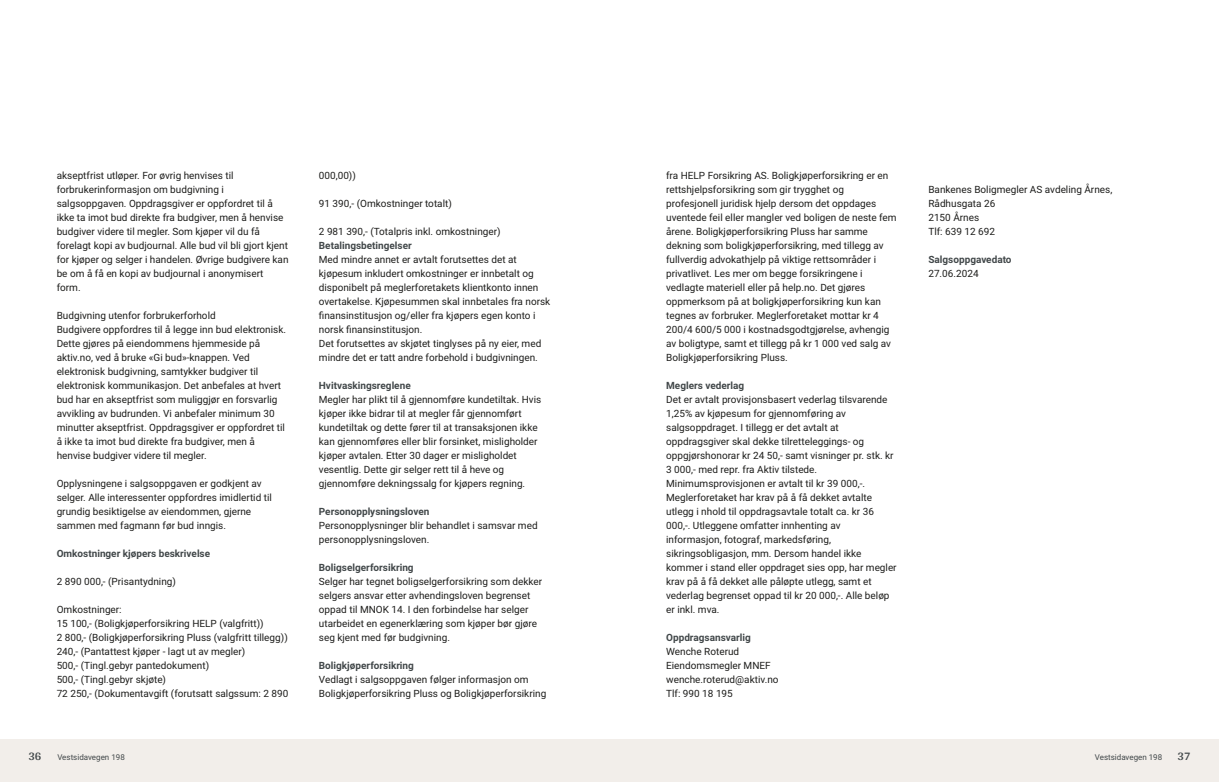
<style>
.page{position:relative;width:1219px;height:782px;background:#fff}
.page>*{position:absolute;margin:0;border:0;box-sizing:border-box;transform-origin:0 0}
.t1{font:700 12px "Arya";color:#414749}
.t2{font:10px/14px "Roboto";color:#1d1d1b}
.t3{font:700 10px "Roboto";color:#414749}
.t4{font:8px "Roboto";color:#414749}
</style>
<div class="page">
<div style="left:0;top:739px;width:612px;height:42px;background:#f2eeea"></div>
<div style="left:607px;top:739px;width:612px;height:42px;background:#f2eeea"></div>
<p class="t2" style="left:57px;top:167px;width:233px">akseptfrist utløper. For øvrig henvises til forbrukerinformasjon om budgivning i salgsoppgaven. Oppdragsgiver er oppfordret til å ikke ta imot bud direkte fra budgiver, men å henvise budgiver videre til megler. Som kjøper vil du få forelagt kopi av budjournal. Alle bud vil bli gjort kjent for kjøper og selger i handelen. Øvrige budgivere kan be om å få en kopi av budjournal i anonymisert form.</p>
<p class="t2" style="left:57px;top:307px;width:231px">Budgivning utenfor forbrukerforhold<br>Budgivere oppfordres til å legge inn bud elektronisk.<br>Dette gjøres på eiendommens hjemmeside på aktiv.no, ved å bruke «Gi bud»‑knappen. Ved elektronisk budgivning, samtykker budgiver til elektronisk kommunikasjon. Det anbefales at hvert bud har en akseptfrist som muliggjør en forsvarlig avvikling av budrunden. Vi anbefaler minimum 30 minutter akseptfrist. Oppdragsgiver er oppfordret til å ikke ta imot bud direkte fra budgiver, men å henvise budgiver videre til megler.</p>
<p class="t2" style="left:57px;top:475px;width:217px">Opplysningene i salgsoppgaven er godkjent av selger. Alle interessenter oppfordres imidlertid til grundig besiktigelse av eiendommen, gjerne sammen med fagmann før bud inngis.</p>
<p class="t3" style="left:57px;top:546px;width:155px">Omkostninger kjøpers beskrivelse</p>
<p class="t2" style="left:57px;top:573px;width:121px">2 890 000,‑ (Prisantydning)</p>
<p class="t2" style="left:57px;top:601px;width:233px">Omkostninger:<br>15 100,‑ (Boligkjøperforsikring HELP (valgfritt))<br>2 800,‑ (Boligkjøperforsikring Pluss (valgfritt tillegg))<br>240,‑ (Pantattest kjøper ‑ lagt ut av megler)<br>500,‑ (Tingl.gebyr pantedokument)<br>500,‑ (Tingl.gebyr skjøte)<br>72 250,‑ (Dokumentavgift (forutsatt salgssum: 2 890</p>
<p class="t1" style="left:28px;top:749px;width:15px">36</p>
<p class="t4" style="left:57px;top:751px;width:69px">Vestsidavegen 198</p>
<p class="t2" style="left:319px;top:167px;width:39px">000,00))</p>
<p class="t2" style="left:319px;top:195px;width:134px">91 390,‑ (Omkostninger totalt)</p>
<p class="t2" style="left:319px;top:223px;width:183px">2 981 390,‑ (Totalpris inkl. omkostninger)</p>
<p class="t3" style="left:319px;top:238px;width:94px">Betalingsbetingelser</p>
<p class="t2" style="left:319px;top:251px;width:233px">Med mindre annet er avtalt forutsettes det at kjøpesum inkludert omkostninger er innbetalt og disponibelt på meglerforetakets klientkonto innen overtakelse. Kjøpesummen skal innbetales fra norsk finansinstitusjon og/eller fra kjøpers egen konto i norsk finansinstitusjon.<br>Det forutsettes av skjøtet tinglyses på ny eier, med mindre det er tatt andre forbehold i budgivningen.</p>
<p class="t3" style="left:319px;top:378px;width:93px">Hvitvaskingsreglene</p>
<p class="t2" style="left:319px;top:391px;width:224px">Megler har plikt til å gjennomføre kundetiltak. Hvis kjøper ikke bidrar til at megler får gjennomført kundetiltak og dette fører til at transaksjonen ikke kan gjennomføres eller blir forsinket, misligholder kjøper avtalen. Etter 30 dager er misligholdet vesentlig. Dette gir selger rett til å heve og gjennomføre dekningssalg for kjøpers regning.</p>
<p class="t3" style="left:319px;top:504px;width:112px">Personopplysningsloven</p>
<p class="t2" style="left:319px;top:517px;width:220px">Personopplysninger blir behandlet i samsvar med personopplysningsloven.</p>
<p class="t3" style="left:319px;top:560px;width:96px">Boligselgerforsikring</p>
<p class="t2" style="left:319px;top:573px;width:225px">Selger har tegnet boligselgerforsikring som dekker selgers ansvar etter avhendingsloven begrenset oppad til MNOK 14. I den forbindelse har selger utarbeidet en egenerklæring som kjøper bør gjøre seg kjent med før budgivning.</p>
<p class="t3" style="left:319px;top:658px;width:97px">Boligkjøperforsikring</p>
<p class="t2" style="left:319px;top:671px;width:229px">Vedlagt i salgsoppgaven følger informasjon om<br>Boligkjøperforsikring Pluss og Boligkjøperforsikring</p>
<p class="t2" style="left:666px;top:167px;width:232px">fra HELP Forsikring AS. Boligkjøperforsikring er en rettshjelpsforsikring som gir trygghet og profesjonell juridisk hjelp dersom det oppdages uventede feil eller mangler ved boligen de neste fem årene. Boligkjøperforsikring Pluss har samme dekning som boligkjøperforsikring, med tillegg av fullverdig advokathjelp på viktige rettsområder i privatlivet. Les mer om begge forsikringene i vedlagte materiell eller på help.no. Det gjøres oppmerksom på at boligkjøperforsikring kun kan tegnes av forbruker. Meglerforetaket mottar kr 4<br>200/4 600/5 000 i kostnadsgodtgjørelse, avhengig av boligtype, samt et tillegg på kr 1 000 ved salg av Boligkjøperforsikring Pluss.</p>
<p class="t3" style="left:666px;top:378px;width:80px">Meglers vederlag</p>
<p class="t2" style="left:666px;top:391px;width:232px">Det er avtalt provisjonsbasert vederlag tilsvarende 1,25% av kjøpesum for gjennomføring av salgsoppdraget. I tillegg er det avtalt at oppdragsgiver skal dekke tilretteleggings‑ og oppgjørshonorar kr 24 50,‑ samt visninger pr. stk. kr 3 000,‑ med repr. fra Aktiv tilstede.<br>Minimumsprovisjonen er avtalt til kr 39 000,‑.<br>Meglerforetaket har krav på å få dekket avtalte utlegg i nhold til oppdragsavtale totalt ca. kr 36<br>000,‑. Utleggene omfatter innhenting av informasjon, fotograf, markedsføring, sikringsobligasjon, mm. Dersom handel ikke kommer i stand eller oppdraget sies opp, har megler krav på å få dekket alle påløpte utlegg, samt et vederlag begrenset oppad til kr 20 000,‑. Alle beløp er inkl. mva.</p>
<p class="t3" style="left:666px;top:630px;width:86px">Oppdragsansvarlig</p>
<p class="t2" style="left:666px;top:643px;width:114px">Wenche Roterud<br>Eiendomsmegler MNEF wenche.roterud@aktiv.no<br>Tlf: 990 18 195</p>
<p class="t2" style="left:928px;top:181px;width:185px">Bankenes Boligmegler AS avdeling Årnes,<br>Rådhusgata 26<br>2150 Årnes<br>Tlf: 639 12 692</p>
<p class="t3" style="left:928px;top:252px;width:85px">Salgsoppgavedato</p>
<p class="t2" style="left:928px;top:265px;width:52px">27.06.2024</p>
<p class="t4" style="left:1095px;top:751px;width:69px">Vestsidavegen 198</p>
<p class="t1" style="left:1177px;top:749px;width:15px">37</p>
</div>
